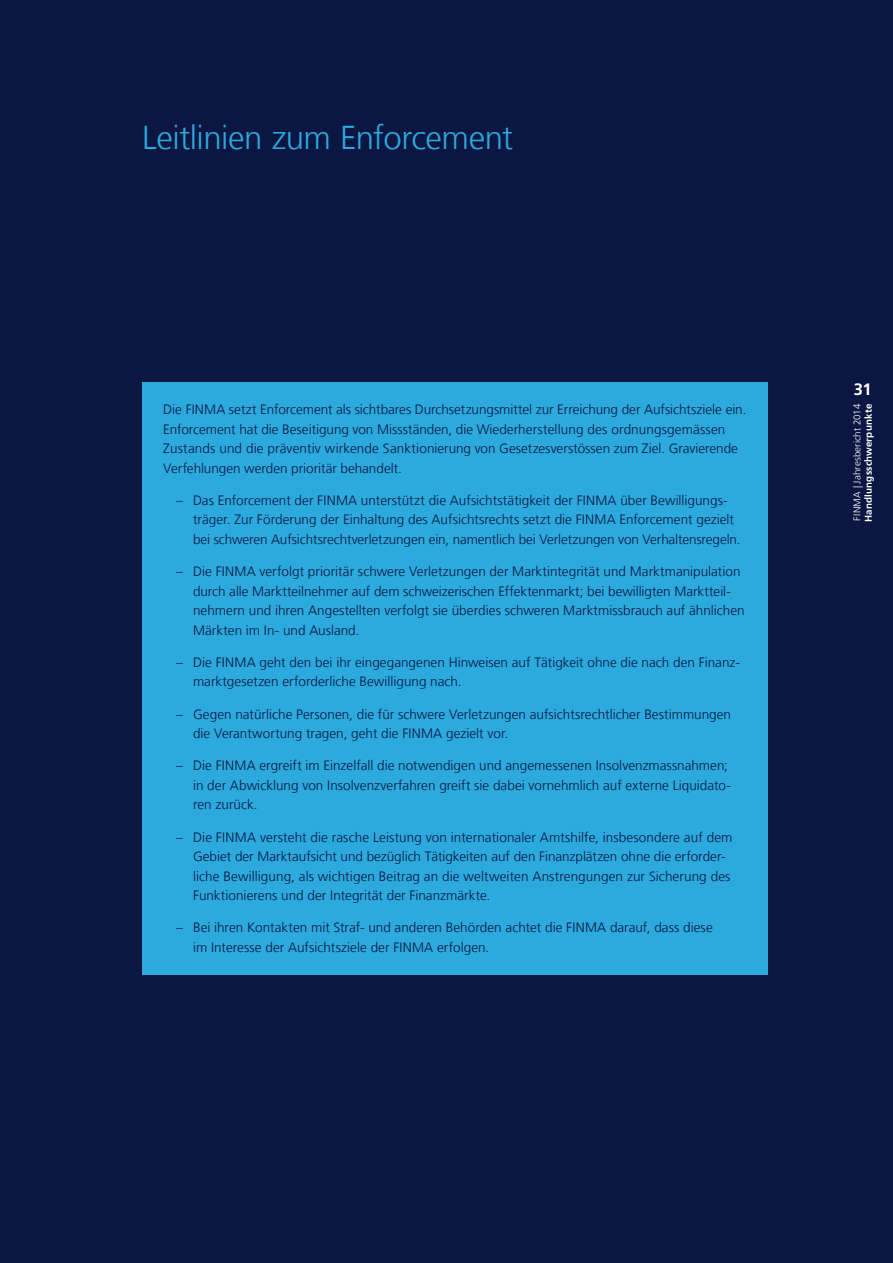
<style>
.page{position:relative;width:893px;height:1263px;background:#0b1742}
.page>*{position:absolute;margin:0;border:0;box-sizing:border-box;transform-origin:0 0}
.t1{font:300 33px "Frutiger LT Com";letter-spacing:-.02em;color:#2ca9dd}
.t2{font:700 16.5px "Frutiger LT Com";color:#fff}
.t3{font:300 13.5px/19.5px "Frutiger LT Com";color:#0b1742}
.t4{font:300 9.75px "Frutiger LT Com";letter-spacing:.015em;color:#fff}
.t5{font:700 9.75px "Frutiger LT Com";letter-spacing:.02em;color:#fff}
</style>
<div class="page">
<div style="left:142px;top:383px;width:626px;height:592px;background:#2ca9dd"></div>
<h1 class="t1" style="left:142px;top:118px;width:373px">Leitlinien zum Enforcement</h1>
<p class="t3" style="left:163px;top:400px;width:585px">Die FINMA setzt Enforcement als sichtbares Durchsetzungsmittel zur Erreichung der Aufsichtsziele ein.<br>Enforcement hat die Beseitigung von Missständen, die Wiederherstellung des ordnungsgemässen Zustands und die präventiv wirkende Sanktionierung von Gesetzesverstössen zum Ziel. Gravierende Verfehlungen werden prioritär behandelt.</p>
<p class="t3" style="left:193px;top:490px;width:549px;text-indent:-17px">– Das Enforcement der FINMA unterstützt die Aufsichtstätigkeit der FINMA über Bewilligungs&shy;träger. Zur Förderung der Einhaltung des Aufsichtsrechts setzt die FINMA Enforcement gezielt bei schweren Aufsichtsrechtverletzungen ein, namentlich bei Verletzungen von Verhaltensregeln.</p>
<p class="t3" style="left:193px;top:562px;width:553px;text-indent:-17px">– Die FINMA verfolgt prioritär schwere Verletzungen der Marktintegrität und Marktmanipulation durch alle Marktteilnehmer auf dem schweizerischen Effektenmarkt; bei bewilligten Marktteil&shy;nehmern und ihren Angestellten verfolgt sie überdies schweren Marktmissbrauch auf ähnlichen Märkten im In- und Ausland.</p>
<p class="t3" style="left:193px;top:652px;width:548px;text-indent:-17px">– Die FINMA geht den bei ihr eingegangenen Hinweisen auf Tätigkeit ohne die nach den Finanz&shy;marktgesetzen erforderliche Bewilligung nach.</p>
<p class="t3" style="left:193px;top:704px;width:540px;text-indent:-17px">– Gegen natürliche Personen, die für schwere Verletzungen aufsichtsrechtlicher Bestimmungen die Verantwortung tragen, geht die FINMA gezielt vor.</p>
<p class="t3" style="left:193px;top:756px;width:539px;text-indent:-17px">– Die FINMA ergreift im Einzelfall die notwendigen und angemessenen Insolvenzmassnahmen; in der Abwicklung von Insolvenzverfahren greift sie dabei vornehmlich auf externe Liquidato&shy;ren zurück.</p>
<p class="t3" style="left:193px;top:827px;width:541px;text-indent:-17px">– Die FINMA versteht die rasche Leistung von internationaler Amtshilfe, insbesondere auf dem Gebiet der Marktaufsicht und bezüglich Tätigkeiten auf den Finanzplätzen ohne die erforder-- liche Bewilligung, als wichtigen Beitrag an die weltweiten Anstrengungen zur Sicherung des Funktionierens und der Integrität der Finanzmärkte.</p>
<p class="t3" style="left:193px;top:918px;width:521px;text-indent:-17px">– Bei ihren Kontakten mit Straf- und anderen Behörden achtet die FINMA darauf, dass diese im Interesse der Aufsichtsziele der FINMA erfolgen.</p>
<p class="t2" style="left:854px;top:380px;width:20px">31</p>
<p class="t4" style="left:851px;top:520px;width:118px;rotate:-90deg">FINMA | Jahresbericht 2014</p>
<p class="t5" style="left:863px;top:522px;width:119px;rotate:-90deg">Handlungsschwerpunkte</p>
</div>
